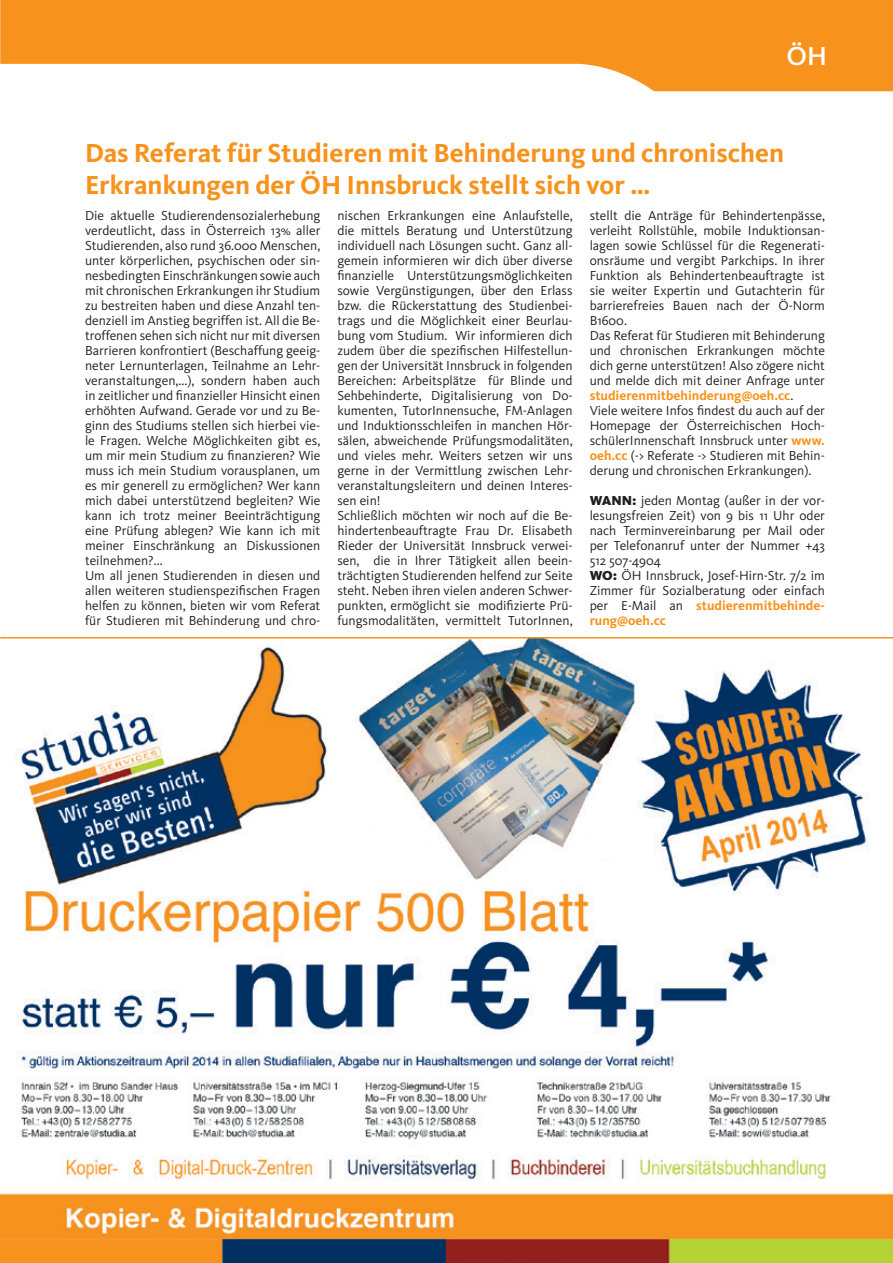
<style>
.page{position:relative;width:893px;height:1263px;background:#fff}
.page>*{position:absolute;margin:0;border:0;box-sizing:border-box;transform-origin:0 0}
.t1{font:700 27px/31.5px "Kievit";color:#f7931d}
.t2{font:500 27px "Kievit";color:#fff}
.t3{font:13.5px/15px "Kievit";color:#231f20}
.s1{font-weight:700;color:#f7931d}
.s2{font-weight:900}
</style>
<div class="page">
<svg style="left:0;top:0;width:893px;height:91px;fill:#f7931d"></svg>
<img style="left:0;top:638px;width:893px;height:625px">
<hr style="left:0;top:637px;width:893px;height:1px;background:#f7931d">
<h1 class="t2" style="left:786px;top:40px;width:42px">ÖH</h1>
<h1 class="t1" style="left:85px;top:137px;width:701px">Das Referat für Studieren mit Behinderung und chronischen<br>Erkrankungen der ÖH Innsbruck stellt sich vor …</h1>
<p class="t3" style="left:85px;top:208px;width:237px">Die aktuelle Studierendensozialerhebung verdeutlicht, dass in Österreich 13% aller Studierenden, also rund 36.000 Menschen, unter körperlichen, psychischen oder sin&shy;nesbedingten Einschränkungen sowie auch mit chronischen Erkrankungen ihr Studium zu bestreiten haben und diese Anzahl ten&shy;denziell im Anstieg begriffen ist. All die Be&shy;troffenen sehen sich nicht nur mit diversen Barrieren konfrontiert (Beschaffung geeig&shy;neter Lernunterlagen, Teilnahme an Lehr&shy;veranstaltungen,...), sondern haben auch in zeitlicher und finanzieller Hinsicht einen erhöhten Aufwand. Gerade vor und zu Be&shy;ginn des Studiums stellen sich hierbei vie&shy;le Fragen. Welche Möglichkeiten gibt es, um mir mein Studium zu finanzieren? Wie muss ich mein Studium vorausplanen, um es mir generell zu ermöglichen? Wer kann mich dabei unterstützend begleiten? Wie kann ich trotz meiner Beeinträchtigung eine Prüfung ablegen? Wie kann ich mit meiner Einschränkung an Diskussionen teilnehmen?...<br>Um all jenen Studierenden in diesen und allen weiteren studienspezifischen Fragen helfen zu können, bieten wir vom Referat für Studieren mit Behinderung und chro-</p>
<p class="t3" style="left:337px;top:208px;width:237px">nischen Erkrankungen eine Anlaufstelle, die mittels Beratung und Unterstützung individuell nach Lösungen sucht. Ganz all&shy;gemein informieren wir dich über diverse finanzielle Unterstützungsmöglichkeiten sowie Vergünstigungen, über den Erlass bzw. die Rückerstattung des Studienbei&shy;trags und die Möglichkeit einer Beurlau&shy;bung vom Studium. Wir informieren dich zudem über die spezifischen Hilfestellun&shy;gen der Universität Innsbruck in folgenden Bereichen: Arbeitsplätze für Blinde und Sehbehinderte, Digitalisierung von Do&shy;kumenten, TutorInnensuche, FM-Anlagen und Induktionsschleifen in manchen Hör&shy;sälen, abweichende Prüfungsmodalitäten, und vieles mehr. Weiters setzen wir uns gerne in der Vermittlung zwischen Lehr&shy;veranstaltungsleitern und deinen Interes&shy;sen ein!<br>Schließlich möchten wir noch auf die Be&shy;hindertenbeauftragte Frau Dr. Elisabeth Rieder der Universität Innsbruck verwei&shy;sen, die in Ihrer Tätigkeit allen beein&shy;trächtigten Studierenden helfend zur Seite steht. Neben ihren vielen anderen Schwer&shy;punkten, ermöglicht sie modifizierte Prü&shy;fungsmodalitäten, vermittelt TutorInnen,</p>
<p class="t3" style="left:590px;top:208px;width:237px">stellt die Anträge für Behindertenpässe, verleiht Rollstühle, mobile Induktionsan&shy;lagen sowie Schlüssel für die Regenerati&shy;onsräume und vergibt Parkchips. In ihrer Funktion als Behindertenbeauftragte ist sie weiter Expertin und Gutachterin für barrierefreies Bauen nach der Ö-Norm B1600.<br>Das Referat für Studieren mit Behinderung und chronischen Erkrankungen möchte dich gerne unterstützen! Also zögere nicht und melde dich mit deiner Anfrage unter <span class="s1">studierenmitbehinderung@oeh.cc</span>.<br>Viele weitere Infos findest du auch auf der Homepage der Österreichischen Hoch&shy;schülerInnenschaft Innsbruck unter <span class="s1">www. oeh.cc</span> (-&gt; Referate -&gt; Studieren mit Behin&shy;derung und chronischen Erkrankungen).</p>
<p class="t3" style="left:590px;top:493px;width:237px"><span class="s2">WANN:</span> jeden Montag (außer in der vor&shy;lesungsfreien Zeit) von 9 bis 11 Uhr oder nach Terminvereinbarung per Mail oder per Telefonanruf unter der Nummer +43<br>512 507-4904<br><span class="s2">WO:</span> ÖH Innsbruck, Josef-Hirn-Str. 7/2 im Zimmer für Sozialberatung oder einfach per E-Mail an <span class="s1">studierenmitbehinde&shy;rung@oeh.cc</span></p>
</div>
